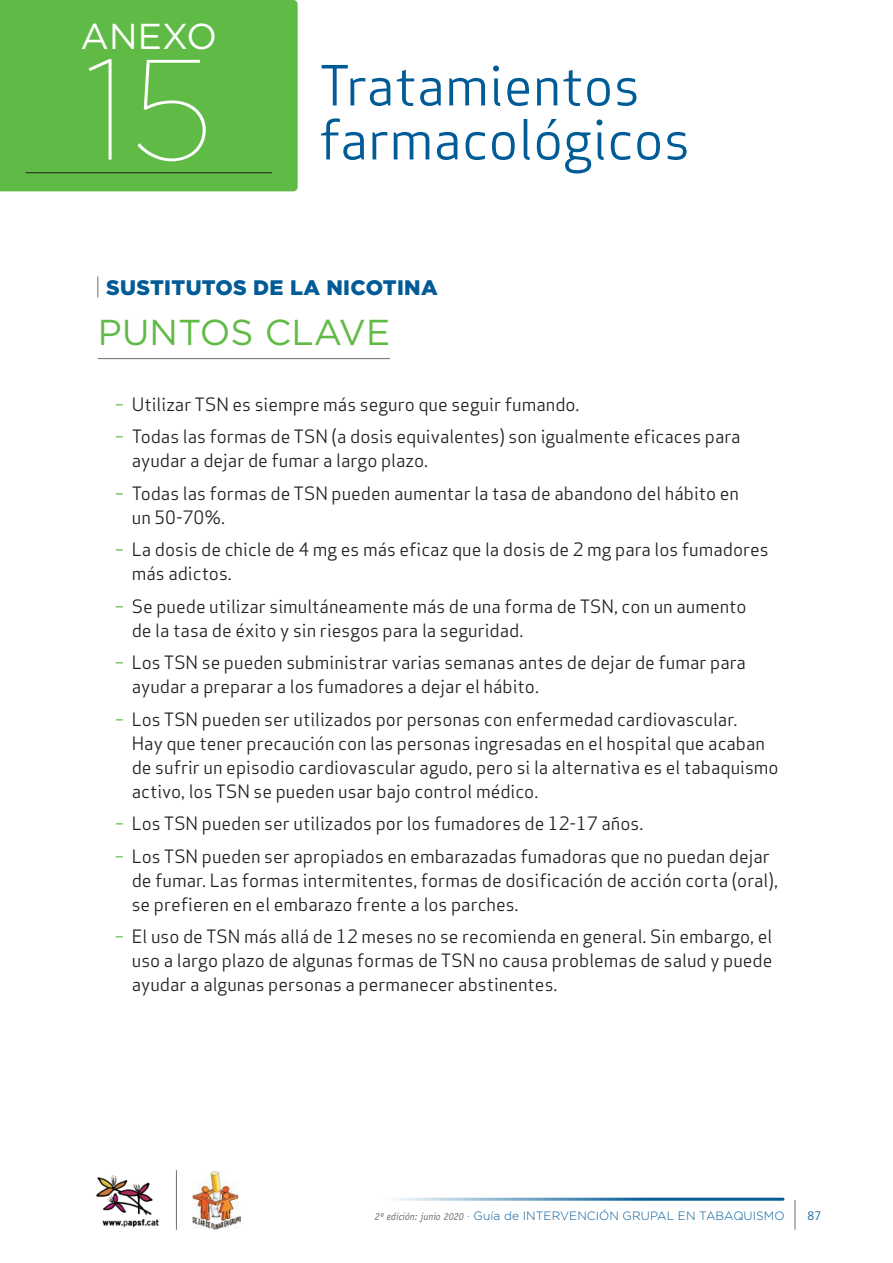
<style>
.page{position:relative;width:893px;height:1263px;background:#fff}
.page>*{position:absolute;margin:0;border:0;box-sizing:border-box;transform-origin:0 0}
.t1{font:100 142.5px "Gotham";color:#fff}
.t2{font:54px/54px "Apex Sans Book T";color:#005b97}
.t3{font:36px "Gotham";letter-spacing:.005em;color:#60bb46}
.t4{font:36px "Gotham";letter-spacing:.005em;color:#fff}
.t5{font:900 21px "Gotham";letter-spacing:.015em;color:#005b97}
.t6{font:18px/32.5px "Apex Sans Book T";color:#231f20}
.t7{font:300 12.3px "Frutiger";color:#005b97}
.t8{font:300 12px "Gotham";letter-spacing:.005em;color:#005b97}
.s1{color:#60bb46}
.s2{font-family:"Officina Sans Std";font-weight:400;font-style:italic;font-size:10.5px;color:#6c6d70}
.s3{color:#3775aa}
</style>
<div class="page">
<hr style="left:795px;top:1200px;width:1px;height:30px;background:#6c6d70">
<hr style="left:382px;top:1198px;width:401px;height:3px;background:#005b97">
<img style="left:96px;top:1175px;width:63px;height:53px">
<hr style="left:176px;top:1170px;width:1px;height:60px;background:#6c6d70">
<img style="left:192px;top:1171px;width:48px;height:58px">
<div style="left:0;top:0;width:298px;height:191px;background:#60bb46"></div>
<hr style="left:26px;top:172px;width:246px;height:1px;background:#231f20">
<svg style="left:97px;top:276px;width:1px;height:21px"></svg>
<hr style="left:98px;top:358px;width:292px;height:1px;background:#6c6d70">
<h3 class="t4" style="left:81px;top:16px;width:138px">ANEXO</h3>
<h1 class="t1" style="left:84px;top:33px;width:131px">15</h1>
<h2 class="t2" style="left:319px;top:58px;width:373px">Tratamientos farmacológicos</h2>
<p class="t5" style="left:106px;top:275px;width:333px">SUSTITUTOS DE LA NICOTINA</p>
<h3 class="t3" style="left:98px;top:313px;width:294px">PUNTOS CLAVE</h3>
<p class="t6" style="left:115px;top:387px;width:627px"><span class="s1">−</span> Utilizar TSN es siempre más seguro que seguir fumando.<br><span class="s1">−</span> Todas las formas de TSN (a dosis equivalentes) son igualmente eficaces para</p>
<p class="t6" style="left:115px;top:444px;width:626px;text-indent:17px">ayudar a dejar de fumar a largo plazo.<br><span class="s1">−</span> Todas las formas de TSN pueden aumentar la tasa de abandono del hábito en</p>
<p class="t6" style="left:115px;top:500px;width:655px;text-indent:17px">un 50-70%.<br><span class="s1">−</span> La dosis de chicle de 4 mg es más eficaz que la dosis de 2 mg para los fumadores</p>
<p class="t6" style="left:115px;top:557px;width:633px;text-indent:17px">más adictos.<br><span class="s1">−</span> Se puede utilizar simultáneamente más de una forma de TSN, con un aumento</p>
<p class="t6" style="left:115px;top:613px;width:633px;text-indent:17px">de la tasa de éxito y sin riesgos para la seguridad.<br><span class="s1">−</span> Los TSN se pueden subministrar varias semanas antes de dejar de fumar para</p>
<p class="t6" style="left:115px;top:670px;width:624px;text-indent:17px">ayudar a preparar a los fumadores a dejar el hábito.<br><span class="s1">−</span> Los TSN pueden ser utilizados por personas con enfermedad cardiovascular.</p>
<p class="t6" style="left:132px;top:731px;width:648px;line-height:24px">Hay que tener precaución con las personas ingresadas en el hospital que acaban de sufrir un episodio cardiovascular agudo, pero si la alternativa es el tabaquismo activo, los TSN se pueden usar bajo control médico.</p>
<p class="t6" style="left:115px;top:807px;width:657px"><span class="s1">−</span> Los TSN pueden ser utilizados por los fumadores de 12-17 años.<br><span class="s1">−</span> Los TSN pueden ser apropiados en embarazadas fumadoras que no puedan dejar</p>
<p class="t6" style="left:132px;top:868px;width:648px;line-height:24px">de fumar. Las formas intermitentes, formas de dosificación de acción corta (oral), se prefieren en el embarazo frente a los parches.</p>
<p class="t6" style="left:132px;top:924px;width:642px;line-height:24px;text-align:justify;text-indent:-17px"><span class="s1">−</span> El uso de TSN más allá de 12 meses no se recomienda en general. Sin embargo, el uso a largo plazo de algunas formas de TSN no causa problemas de salud y puede ayudar a algunas personas a permanecer abstinentes.</p>
<p class="t8" style="left:375px;top:1209px;width:411px"><span class="s2">2ª edición: junio 2020</span> <span class="s3">·</span> Guía de INTERVENCIÓN GRUPAL EN TABAQUISMO</p>
<p class="t7" style="left:807px;top:1208px;width:15px">87</p>
</div>
